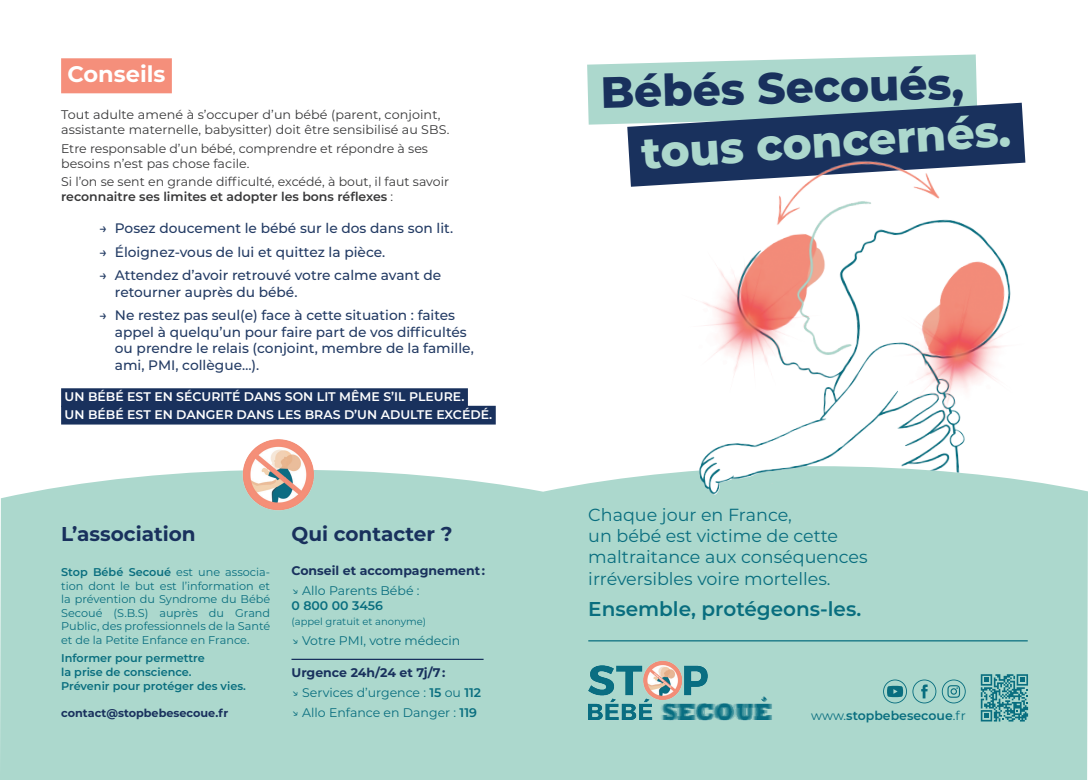
<style>
.page{position:relative;width:1088px;height:780px;background:#fff}
.page>*{position:absolute;margin:0;border:0;box-sizing:border-box;transform-origin:0 0}
.t1{font:800 43.75px "Montserrat";color:#acd8cd}
.t2{font:800 43.75px "Montserrat";color:#19315d}
.t3{font:700 22.5px "Montserrat";color:#fff}
.t4{font:700 20px "Montserrat";color:#19315d}
.t5{font:600 20px "Montserrat";color:#096e7f}
.t6{font:17.5px/21px "Montserrat";color:#096e7f}
.t7{font:500 13.75px/16.5px "Montserrat";color:#233b64}
.t8{font:12.5px/15px "Montserrat";color:#383839}
.t9{font:12.5px/15px "Montserrat";color:#096e7f}
.t10{font:600 12.5px/17.5px "Montserrat";color:#fff}
.t11{font:700 12.5px "Montserrat";color:#19315d}
.t12{font:600 12.5px "Montserrat";color:#096e7f}
.t13{font:11.25px/13.5px "Montserrat";color:#096e7f;text-align:justify}
.t14{font:600 11.25px/13.5px "Montserrat";color:#096e7f}
.t15{font:700 11.25px "Montserrat";color:#19315d}
.t16{font:10px "Montserrat";color:#096e7f}
.s1{font-weight:600}
.s2{font-weight:400}
</style>
<div class="page">
<div style="left:0;top:470px;width:1088px;height:310px;background:#acd8cd"></div>
<svg style="left:587px;top:54px;width:389px;height:15px"></svg>
<img style="left:588px;top:660px;width:185px;height:61px">
<svg style="left:981px;top:674px;width:47px;height:47px;background:#539ea2"></svg>
<svg style="left:942px;top:679px;width:24px;height:24px"></svg>
<svg style="left:883px;top:679px;width:53px;height:24px"></svg>
<hr style="left:588px;top:640px;width:440px;height:1px;background:#096e7f">
<svg style="left:587px;top:69px;width:437px;height:118px;background:#8eaeb4"></svg>
<img style="left:650px;top:135px;width:407px;height:370px">
<div style="left:61px;top:58px;width:111px;height:35px;background:#f58f7b"></div>
<div style="left:61px;top:388px;width:407px;height:19px;background:#19315d"></div>
<div style="left:61px;top:406px;width:435px;height:18px;background:#19315d"></div>
<img style="left:242px;top:439px;width:73px;height:72px">
<hr style="left:291px;top:658px;width:192px;height:2px;background:#19315d">
<p class="t3" style="left:67px;top:58px;width:99px">Conseils</p>
<p class="t8" style="left:61px;top:107px;width:390px">Tout adulte amené à s’occuper d’un bébé (parent, conjoint, assistante maternelle, babysitter) doit être sensibilisé au SBS.</p>
<p class="t8" style="left:61px;top:140px;width:368px">Etre responsable d’un bébé, comprendre et répondre à ses besoins n’est pas chose facile.</p>
<p class="t8" style="left:61px;top:174px;width:389px">Si l’on se sent en grande difficulté, excédé, à bout, il faut savoir <span class="s1">reconnaitre ses limites et adopter les bons réflexes</span> :</p>
<p class="t7" style="left:99px;top:219px;width:355px">→ Posez doucement le bébé sur le dos dans son lit.</p>
<p class="t7" style="left:99px;top:243px;width:288px">→ Éloignez-vous de lui et quittez la pièce.</p>
<p class="t7" style="left:115px;top:266px;width:328px;text-indent:-16px">→ Attendez d’avoir retrouvé votre calme avant de retourner auprès du bébé.</p>
<p class="t7" style="left:115px;top:307px;width:360px;text-indent:-16px">→ Ne restez pas seul(e) face à cette situation : faites appel à quelqu’un pour faire part de vos difficultés ou prendre le relais (conjoint, membre de la famille, ami, PMI, collègue…).</p>
<p class="t10" style="left:65px;top:387px;width:429px">UN BÉBÉ EST EN SÉCURITÉ DANS SON LIT MÊME S’IL PLEURE.<br>UN BÉBÉ EST EN DANGER DANS LES BRAS D’UN ADULTE EXCÉDÉ.</p>
<p class="t4" style="left:61px;top:519px;width:136px">L’association</p>
<p class="t13" style="left:61px;top:565px;width:211px"><span class="s1">Stop Bébé Secoué</span> est une associa&shy;tion dont le but est l’information et la prévention du Syndrome du Bébé Secoué (S.B.S) auprès du Grand Public, des professionnels de la Santé et de la Petite Enfance en France.</p>
<p class="t14" style="left:61px;top:651px;width:186px">Informer pour permettre<br>la prise de conscience.<br>Prévenir pour protéger des vies.</p>
<p class="t15" style="left:61px;top:705px;width:169px">contact@stopbebesecoue.fr</p>
<p class="t4" style="left:291px;top:519px;width:163px">Qui contacter ?</p>
<p class="t11" style="left:291px;top:562px;width:195px">Conseil et accompagnement :</p>
<p class="t9" style="left:291px;top:583px;width:129px">↘ Allo Parents Bébé :<br><span class="s1">0 800 00 3456</span></p>
<p class="t16" style="left:291px;top:614px;width:136px">(appel gratuit et anonyme)</p>
<p class="t9" style="left:291px;top:632px;width:170px">↘ Votre PMI, votre médecin</p>
<p class="t11" style="left:291px;top:664px;width:155px">Urgence 24h/24 et 7j/7 :</p>
<p class="t9" style="left:291px;top:685px;width:191px">↘ Services d’urgence : <span class="s1">15</span> ou <span class="s1">112</span></p>
<p class="t9" style="left:291px;top:705px;width:187px">↘ Allo Enfance en Danger : <span class="s1">119</span></p>
<p class="t2" style="left:599px;top:62px;width:365px;rotate:-2deg">Bébés Secoués,</p>
<p class="t1" style="left:639px;top:123px;width:371px;rotate:-4deg">tous concernés.</p>
<p class="t6" style="left:588px;top:504px;width:281px">Chaque jour en France,<br>un bébé est victime de cette maltraitance aux conséquences irréversibles voire mortelles.</p>
<p class="t5" style="left:588px;top:594px;width:274px">Ensemble, protégeons-les.</p>
<p class="t12" style="left:811px;top:706px;width:156px"><span class="s2">www.</span>stopbebesecoue<span class="s2">.fr</span></p>
</div>
